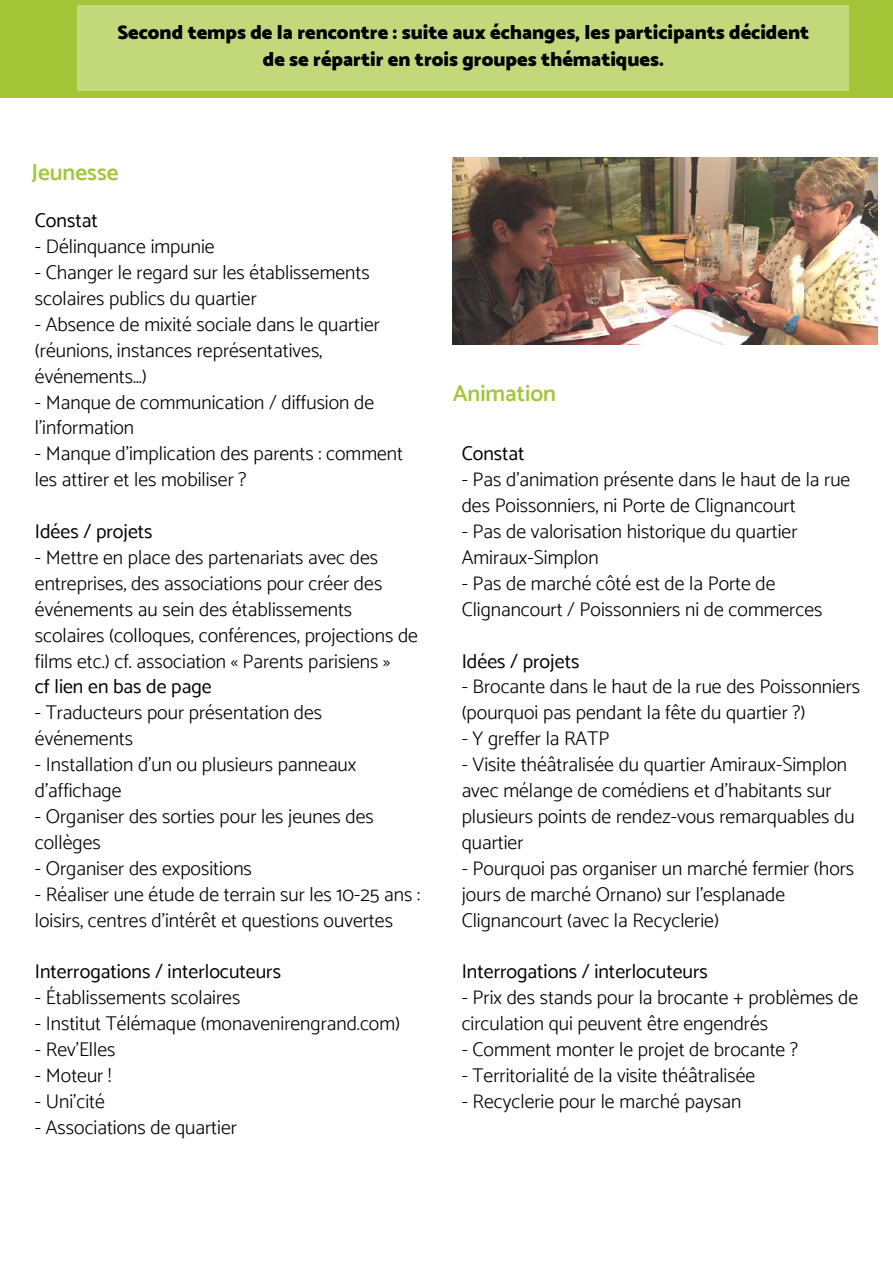
<style>
.page{position:relative;width:893px;height:1263px;background:#fff}
.page>*{position:absolute;margin:0;border:0;box-sizing:border-box;transform-origin:0 0}
.t1{font:600 23.25px "Catamaran";color:#a4c538}
.t2{font:300 19.8px/26px "Catamaran";color:#000}
.t3{font:19.8px "Catamaran";color:#000}
.t4{font:900 19.8px/27px "Catamaran";color:#000;text-align:center}
</style>
<div class="page">
<div style="left:0;top:0;width:893px;height:98px;background:#a4c538"></div>
<div style="left:78px;top:6px;width:771px;height:85px;background:#c2d87b"></div>
<img style="left:453px;top:158px;width:424px;height:187px">
<p class="t4" style="left:117px;top:20px;width:693px">Second temps de la rencontre : suite aux échanges, les participants décident de se répartir en trois groupes thématiques.</p>
<p class="t1" style="left:32px;top:159px;width:89px">Jeunesse</p>
<p class="t3" style="left:35px;top:209px;width:64px">Constat</p>
<p class="t2" style="left:35px;top:233px;width:181px">- Délinquance impunie</p>
<p class="t2" style="left:35px;top:259px;width:336px">- Changer le regard sur les établissements scolaires publics du quartier</p>
<p class="t2" style="left:35px;top:311px;width:347px">- Absence de mixité sociale dans le quartier (réunions, instances représentatives, événements…)</p>
<p class="t2" style="left:35px;top:389px;width:341px">- Manque de communication / diffusion de l’information</p>
<p class="t2" style="left:35px;top:440px;width:370px">- Manque d’implication des parents : comment les attirer et les mobiliser ?</p>
<p class="t3" style="left:35px;top:520px;width:119px">Idées / projets</p>
<p class="t2" style="left:35px;top:544px;width:385px">- Mettre en place des partenariats avec des entreprises, des associations pour créer des événements au sein des établissements scolaires (colloques, conférences, projections de films etc.) cf. association « Parents parisiens »</p>
<p class="t3" style="left:35px;top:675px;width:178px">cf lien en bas de page</p>
<p class="t2" style="left:35px;top:699px;width:289px">- Traducteurs pour présentation des événements</p>
<p class="t2" style="left:35px;top:751px;width:323px">- Installation d’un ou plusieurs panneaux d’affichage</p>
<p class="t2" style="left:35px;top:803px;width:340px">- Organiser des sorties pour les jeunes des collèges</p>
<p class="t2" style="left:35px;top:855px;width:219px">- Organiser des expositions</p>
<p class="t2" style="left:35px;top:881px;width:387px">- Réaliser une étude de terrain sur les 10-25 ans : loisirs, centres d’intérêt et questions ouvertes</p>
<p class="t3" style="left:35px;top:960px;width:248px">Interrogations / interlocuteurs</p>
<p class="t2" style="left:35px;top:984px;width:207px">- Établissements scolaires</p>
<p class="t2" style="left:35px;top:1010px;width:367px">- Institut Télémaque (monavenirengrand.com)</p>
<p class="t2" style="left:35px;top:1036px;width:82px">- Rev’Elles</p>
<p class="t2" style="left:35px;top:1062px;width:78px">- Moteur !</p>
<p class="t2" style="left:35px;top:1088px;width:72px">- Uni’cité</p>
<p class="t2" style="left:35px;top:1114px;width:204px">- Associations de quartier</p>
<p class="t1" style="left:453px;top:379px;width:105px">Animation</p>
<p class="t3" style="left:462px;top:442px;width:64px">Constat</p>
<p class="t2" style="left:462px;top:466px;width:390px">- Pas d’animation présente dans le haut de la rue des Poissonniers, ni Porte de Clignancourt</p>
<p class="t2" style="left:462px;top:518px;width:337px">- Pas de valorisation historique du quartier<br>Amiraux-Simplon</p>
<p class="t2" style="left:462px;top:570px;width:362px">- Pas de marché côté est de la Porte de<br>Clignancourt / Poissonniers ni de commerces</p>
<p class="t3" style="left:462px;top:649px;width:119px">Idées / projets</p>
<p class="t2" style="left:462px;top:674px;width:400px">- Brocante dans le haut de la rue des Poissonniers (pourquoi pas pendant la fête du quartier ?)</p>
<p class="t2" style="left:462px;top:725px;width:149px">- Y greffer la RATP</p>
<p class="t2" style="left:462px;top:751px;width:394px">- Visite théâtralisée du quartier Amiraux-Simplon avec mélange de comédiens et d’habitants sur plusieurs points de rendez-vous remarquables du quartier</p>
<p class="t2" style="left:462px;top:855px;width:394px">- Pourquoi pas organiser un marché fermier (hors jours de marché Ornano) sur l’esplanade<br>Clignancourt (avec la Recyclerie)</p>
<p class="t3" style="left:462px;top:960px;width:248px">Interrogations / interlocuteurs</p>
<p class="t2" style="left:462px;top:984px;width:398px">- Prix des stands pour la brocante + problèmes de circulation qui peuvent être engendrés</p>
<p class="t2" style="left:462px;top:1036px;width:338px">- Comment monter le projet de brocante ?</p>
<p class="t2" style="left:462px;top:1062px;width:295px">- Territorialité de la visite théâtralisée</p>
<p class="t2" style="left:462px;top:1088px;width:281px">- Recyclerie pour le marché paysan</p>
</div>
